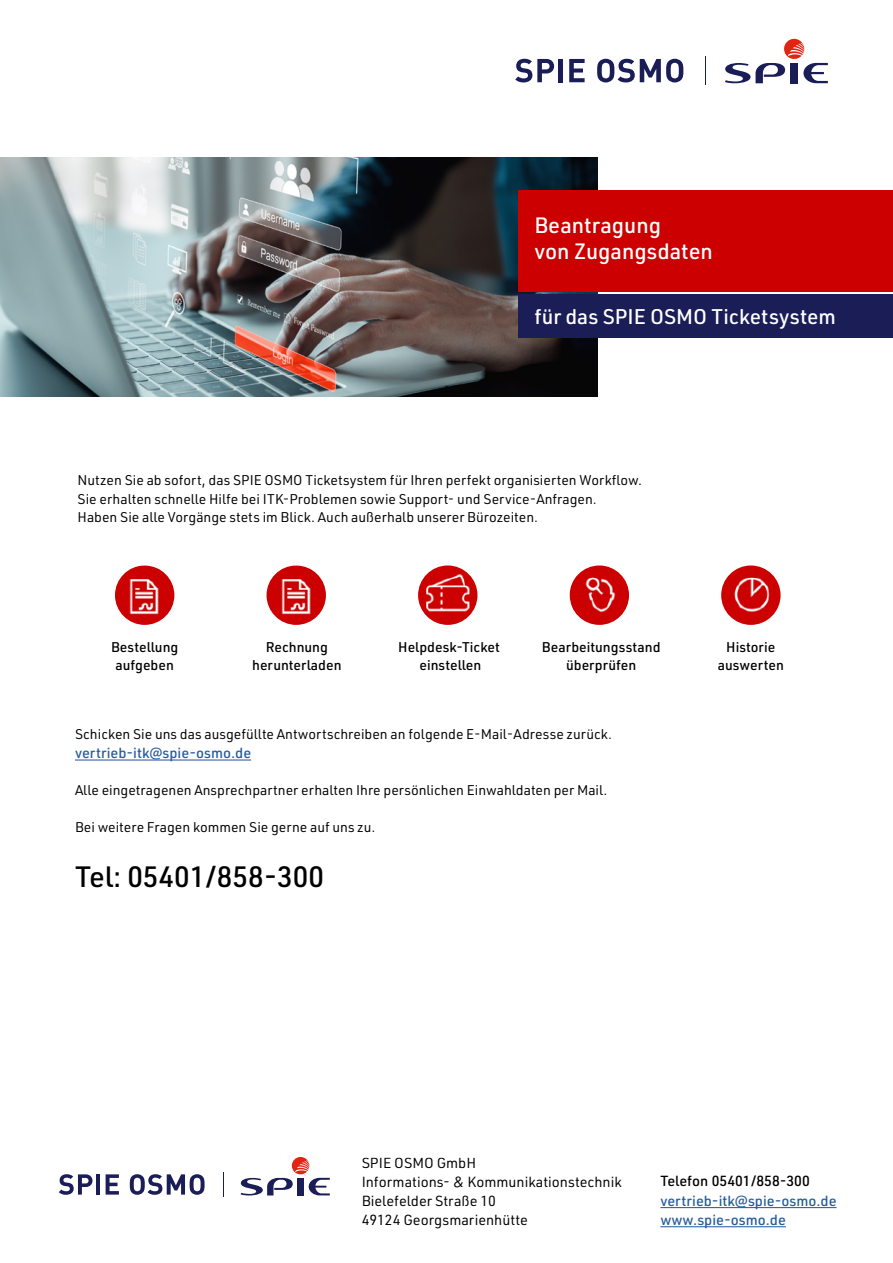
<style>
.page{position:relative;width:893px;height:1263px;background:#fff}
.page>*{position:absolute;margin:0;border:0;box-sizing:border-box;transform-origin:0 0}
.t1{font:500 28.8px "URWDIN";color:#000}
.t2{font:500 21.75px/26.1px "URWDIN";color:#fff}
.t3{font:500 20.85px "URWDIN";letter-spacing:.005em;color:#fff}
.t4{font:14.4px/19.2px "URWDIN";color:#000}
.t5{font:500 14.4px/19.2px "URWDIN";color:#275b9b}
.t6{font:500 14.4px "URWDIN";color:#000}
.t7{font:13.8px/18.5px "URWDIN";color:#000}
.t8{font:500 13.8px/18.5px "URWDIN";color:#000;text-align:center}
</style>
<div class="page">
<img style="left:0;top:158px;width:597px;height:238px">
<div style="left:518px;top:190px;width:375px;height:102px;background:#c00"></div>
<div style="left:518px;top:294px;width:375px;height:44px;background:#1a1d56"></div>
<hr style="left:75px;top:759px;width:176px;height:1px;background:#275b9b">
<img style="left:115px;top:565px;width:59px;height:60px;border-radius:30px">
<img style="left:267px;top:565px;width:59px;height:60px;border-radius:30px">
<img style="left:418px;top:565px;width:59px;height:60px;border-radius:30px">
<img style="left:570px;top:565px;width:59px;height:60px;border-radius:30px">
<img style="left:721px;top:565px;width:60px;height:60px;border-radius:30px">
<svg style="left:59px;top:1174px;width:33px;height:21px"></svg>
<hr style="left:96px;top:1174px;width:4px;height:20px;background:#1a1d56">
<svg style="left:106px;top:1174px;width:13px;height:20px"></svg>
<svg style="left:130px;top:1174px;width:75px;height:21px"></svg>
<svg style="left:241px;top:1156px;width:89px;height:39px"></svg>
<svg style="left:223px;top:1172px;width:1px;height:25px"></svg>
<hr style="left:660px;top:1207px;width:177px;height:1px;background:#275b9b">
<hr style="left:660px;top:1226px;width:126px;height:1px;background:#275b9b">
<svg style="left:515px;top:59px;width:39px;height:23px"></svg>
<hr style="left:559px;top:59px;width:4px;height:23px;background:#1a1d56">
<svg style="left:569px;top:59px;width:16px;height:23px"></svg>
<svg style="left:597px;top:59px;width:86px;height:23px"></svg>
<svg style="left:725px;top:63px;width:25px;height:20px"></svg>
<svg style="left:756px;top:38px;width:72px;height:45px"></svg>
<svg style="left:705px;top:57px;width:1px;height:28px"></svg>
<h2 class="t2" style="left:534px;top:212px;width:180px">Beantragung<br>von Zugangsdaten</h2>
<h3 class="t3" style="left:534px;top:302px;width:303px">für das SPIE OSMO Ticketsystem</h3>
<p class="t7" style="left:78px;top:471px;width:566px">Nutzen Sie ab sofort, das SPIE OSMO Ticketsystem für Ihren perfekt organisierten Workflow.<br>Sie erhalten schnelle Hilfe bei ITK-Problemen sowie Support- und Service-Anfragen.<br>Haben Sie alle Vorgänge stets im Blick. Auch außerhalb unserer Bürozeiten.</p>
<p class="t8" style="left:111px;top:637px;width:69px">Bestellung aufgeben</p>
<p class="t8" style="left:252px;top:637px;width:91px">Rechnung herunterladen</p>
<p class="t8" style="left:398px;top:637px;width:103px">Helpdesk-Ticket einstellen</p>
<p class="t8" style="left:542px;top:637px;width:120px">Bearbeitungsstand überprüfen</p>
<p class="t8" style="left:718px;top:637px;width:67px">Historie auswerten</p>
<p class="t7" style="left:75px;top:724px;width:538px">Schicken Sie uns das ausgefüllte Antwortschreiben an folgende E-Mail-Adresse zurück.</p>
<p class="t5" style="left:75px;top:743px;width:178px">vertrieb-itk@spie-osmo.de</p>
<p class="t7" style="left:75px;top:780px;width:534px">Alle eingetragenen Ansprechpartner erhalten Ihre persönlichen Einwahldaten per Mail.</p>
<p class="t7" style="left:75px;top:817px;width:302px">Bei weitere Fragen kommen Sie gerne auf uns zu.</p>
<h1 class="t1" style="left:75px;top:858px;width:251px">Tel: 05401/858-300</h1>
<p class="t4" style="left:362px;top:1152px;width:262px">SPIE OSMO GmbH<br>Informations- &amp; Kommunikationstechnik<br>Bielefelder Straße 10<br>49124 Georgsmarienhütte</p>
<p class="t6" style="left:660px;top:1171px;width:151px">Telefon 05401/858-300</p>
<p class="t5" style="left:660px;top:1190px;width:178px">vertrieb-itk@spie-osmo.de www.spie-osmo.de</p>
</div>
